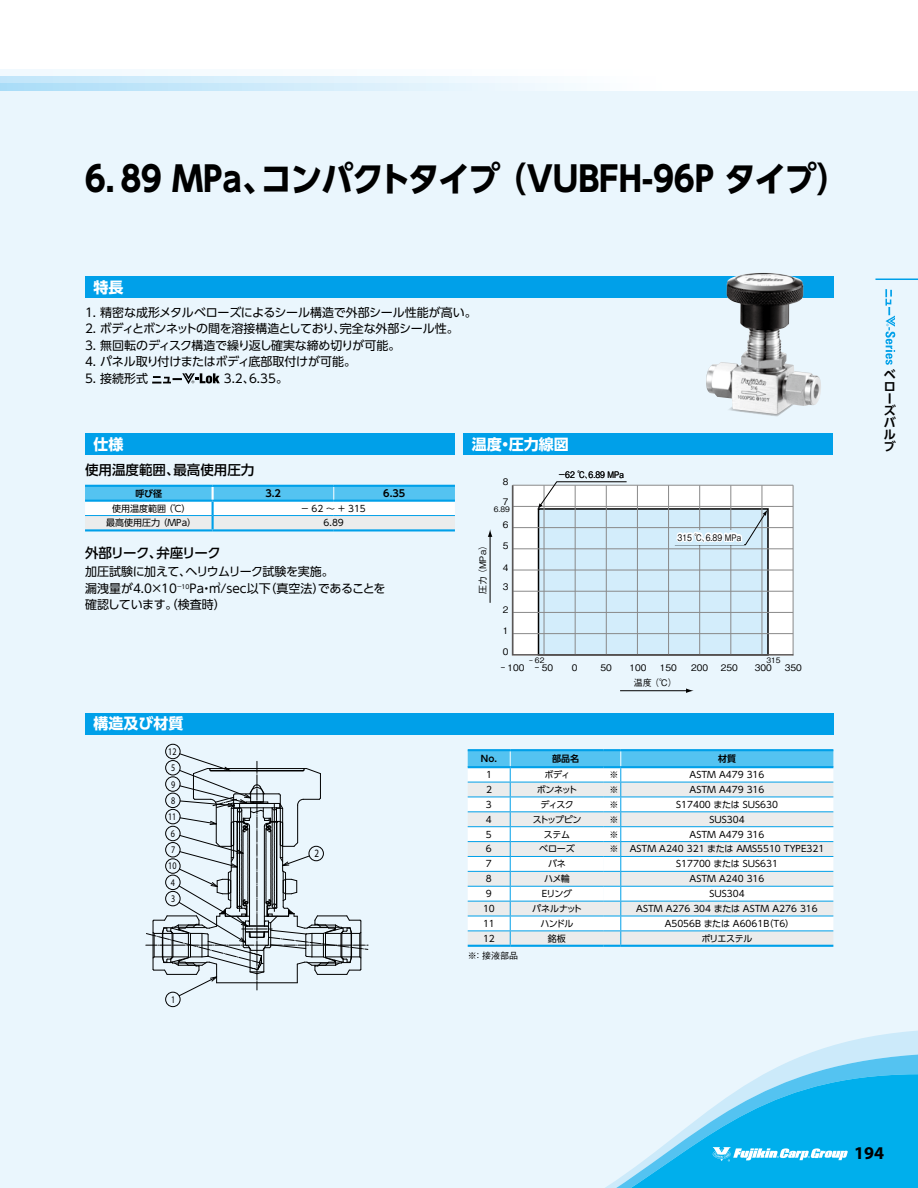
<style>
.page{position:relative;width:918px;height:1188px;background:#fff}
.page>*{position:absolute;margin:0;border:0;box-sizing:border-box;transform-origin:0 0}
.t1{font:700 34.5px "UD Shin Go Pro";letter-spacing:-.025em;color:#000;scale:.92 1}
.t2{font:700 18px "Myriad Pro";color:#000}
.t3{font:700 15px "UD Shin Go Pro";color:#fff}
.t4{font:500 13.5px "UD Shin Go Pro";color:#000}
.t5{font:500 13.5px "UD Shin Go Pro";letter-spacing:-.065em;color:#000}
.t6{font:12px/16.5px "UD Shin Go Pro";letter-spacing:-.015em;color:#000}
.t7{font:700 12px/12px "UD Shin Go Pro De";color:#000}
.t8{font:11.25px "Myriad Pro";color:#000;scale:.8 1}
.t9{font:10.2px/16.4px "Myriad Pro";color:#000;text-align:center;scale:.8 1}
.t10{font:700 9.75px "UD Shin Go Pro De";color:#000}
.t11{font:9px "UD Shin Go Pro";color:#000}
.t12{font:500 9px "Gothic BBB Pr 6";color:#000}
.t13{font:500 9px "Gothic BBB Pr 6";color:#000;scale:.85 1}
.t14{font:700 9px "UD Shin Go Pro De";color:#000}
.t15{font:500 9px "Gothic BBB Pro";color:#000}
.t16{font:500 7.5px "Gothic BBB Pr 6";color:#000}
</style>
<div class="page">
<div style="left:0;top:90px;width:918px;height:1098px;background:#eaf6fd"></div>
<div style="left:0;top:70px;width:918px;height:7px;background:#fbfdff"></div>
<svg style="left:0;top:77px;width:535px;height:6px;background:#dbf0fb"></svg>
<svg style="left:0;top:83px;width:576px;height:7px;background:#d0ebfa"></svg>
<svg style="left:808px;top:1030px;width:110px;height:24px;fill:#cceafa"></svg>
<hr style="left:875px;top:279px;width:43px;height:1px;background:#00a0e9">
<svg style="left:605px;top:1054px;width:313px;height:134px"></svg>
<svg style="left:885px;top:289px;width:10px;height:76px"></svg>
<div style="left:85px;top:276px;width:748px;height:22px;background:#00a0e9"></div>
<svg style="left:152px;top:373px;width:68px;height:11px"></svg>
<div style="left:85px;top:713px;width:748px;height:21px;background:#00a0e9"></div>
<div style="left:85px;top:434px;width:370px;height:21px;background:#00a0e9"></div>
<div style="left:463px;top:434px;width:370px;height:21px;background:#00a0e9"></div>
<svg style="left:468px;top:749px;width:365px;height:198px;background:#d3eaf4"></svg>
<hr style="left:621px;top:945px;width:212px;height:2px;background:#00a0e9">
<svg style="left:760px;top:414px;width:21px;height:3px"></svg>
<img style="left:706px;top:273px;width:115px;height:141px">
<hr style="left:85px;top:529px;width:128px;height:2px;background:#00a0e9">
<hr style="left:213px;top:529px;width:121px;height:2px;background:#00a0e9">
<hr style="left:334px;top:529px;width:121px;height:2px;background:#00a0e9">
<svg style="left:85px;top:487px;width:370px;height:43px;background:#b1dff3"></svg>
<hr style="left:85px;top:515px;width:128px;height:1px;background:#00a0e9">
<hr style="left:85px;top:485px;width:128px;height:2px;background:#00a0e9">
<hr style="left:213px;top:485px;width:121px;height:2px;background:#00a0e9">
<hr style="left:334px;top:485px;width:121px;height:2px;background:#00a0e9">
<div style="left:165px;top:992px;width:16px;height:15px;border:1px solid #000;border-radius:50%"></div>
<div style="left:165px;top:744px;width:16px;height:15px;border:1px solid #000;border-radius:50%"></div>
<svg style="left:145px;top:753px;width:224px;height:244px"></svg>
<hr style="left:490px;top:535px;width:1px;height:68px;background:#000">
<svg style="left:488px;top:529px;width:4px;height:8px"></svg>
<hr style="left:620px;top:690px;width:68px;height:1px;background:#000">
<svg style="left:686px;top:688px;width:8px;height:5px"></svg>
<svg style="left:554px;top:481px;width:73px;height:3px"></svg>
<svg style="left:511px;top:484px;width:283px;height:172px;background:#d4e4ed"></svg>
<hr style="left:668px;top:485px;width:1px;height:169px;background:#898989">
<hr style="left:731px;top:485px;width:1px;height:169px;background:#898989">
<hr style="left:762px;top:485px;width:1px;height:169px;background:#898989">
<svg style="left:672px;top:509px;width:96px;height:41px;background:#cbdee9"></svg>
<h1 class="t1" style="left:79px;top:151px;width:837px">６．８９ MPa、コンパクトタイプ （VUBFH-96P タイプ）</h1>
<p class="t13" style="left:619px;top:161px;width:70px">37 ℃、4.82 MPa</p>
<p class="t12" style="left:490px;top:170px;width:7px">5</p>
<p class="t16" style="left:480px;top:180px;width:18px">4.82</p>
<h3 class="t3" style="left:94px;top:275px;width:31px">特長</h3>
<h3 class="t6" style="left:85px;top:304px;width:393px">1. 精密な成形メタルベローズによるシール構造で外部シール性能が高い。</h3>
<h3 class="t6" style="left:85px;top:320px;width:375px">2. ボディとボンネットの間を溶接構造としており、完全な外部シール性。</h3>
<h3 class="t6" style="left:85px;top:337px;width:317px">3. 無回転のディスク構造で繰り返し確実な締め切りが可能。</h3>
<h3 class="t6" style="left:85px;top:353px;width:272px">4. パネル取り付けまたはボディ底部取付けが可能。</h3>
<h3 class="t6" style="left:85px;top:370px;width:65px">5. 接続形式</h3>
<h3 class="t6" style="left:224px;top:370px;width:66px">3.2、6.35。</h3>
<h3 class="t3" style="left:94px;top:432px;width:31px">仕様</h3>
<h3 class="t3" style="left:472px;top:432px;width:98px">温度・圧力線図</h3>
<h3 class="t4" style="left:85px;top:459px;width:171px">使用温度範囲、最高使用圧力</h3>
<p class="t14" style="left:135px;top:486px;width:28px">呼び径</p>
<p class="t10" style="left:265px;top:485px;width:17px">3.2</p>
<p class="t10" style="left:383px;top:485px;width:24px">6.35</p>
<p class="t11" style="left:112px;top:501px;width:80px">使用温度範囲 （℃）</p>
<p class="t11" style="left:301px;top:501px;width:67px">− 62 ～ + 315</p>
<p class="t11" style="left:106px;top:516px;width:91px">最高使用圧力 （MPa）</p>
<p class="t11" style="left:324px;top:516px;width:22px">6.89</p>
<h3 class="t5" style="left:85px;top:542px;width:137px">外部リーク、弁座リーク</h3>
<h3 class="t6" style="left:85px;top:563px;width:302px">加圧試験に加えて、ヘリウムリーク試験を実施。<br>漏洩量が4.0×10<sup>−10</sup>Pa・㎥/sec以下（真空法）であることを確認しています。（検査時）</h3>
<h3 class="t3" style="left:94px;top:711px;width:91px">構造及び材質</h3>
<p class="t9" style="left:168px;top:743px;width:12px">12</p>
<p class="t9" style="left:168px;top:759px;width:12px">5<br>9<br>8<br>11</p>
<p class="t9" style="left:171px;top:825px;width:7px">6</p>
<p class="t9" style="left:171px;top:841px;width:7px">7</p>
<p class="t9" style="left:168px;top:857px;width:12px">10</p>
<p class="t9" style="left:171px;top:874px;width:7px">4</p>
<p class="t9" style="left:171px;top:890px;width:7px">3</p>
<p class="t9" style="left:171px;top:991px;width:7px">1</p>
<p class="t8" style="left:314px;top:846px;width:7px">2</p>
<p class="t12" style="left:503px;top:475px;width:7px">8</p>
<p class="t12" style="left:503px;top:494px;width:7px">7</p>
<p class="t16" style="left:494px;top:503px;width:18px">6.89</p>
<p class="t12" style="left:475px;top:594px;width:54px;rotate:-90deg">圧力 （MPa）</p>
<p class="t12" style="left:503px;top:517px;width:7px">6</p>
<p class="t12" style="left:503px;top:538px;width:7px">5</p>
<p class="t12" style="left:503px;top:560px;width:7px">4</p>
<p class="t12" style="left:503px;top:580px;width:7px">3</p>
<p class="t12" style="left:503px;top:602px;width:7px">2</p>
<p class="t12" style="left:503px;top:623px;width:7px">1</p>
<p class="t12" style="left:503px;top:644px;width:7px">0</p>
<p class="t13" style="left:558px;top:467px;width:79px">－62 ℃、6.89 MPa</p>
<p class="t13" style="left:678px;top:530px;width:76px">315 ℃、6.89 MPa</p>
<p class="t16" style="left:529px;top:654px;width:17px">- 62</p>
<p class="t16" style="left:767px;top:654px;width:16px">315</p>
<p class="t12" style="left:501px;top:661px;width:54px">- 100 - 50</p>
<p class="t12" style="left:600px;top:661px;width:13px">50</p>
<p class="t12" style="left:630px;top:661px;width:19px">100</p>
<p class="t12" style="left:660px;top:661px;width:19px">150</p>
<p class="t12" style="left:691px;top:661px;width:19px">200</p>
<p class="t12" style="left:721px;top:661px;width:19px">250</p>
<p class="t12" style="left:755px;top:661px;width:19px">300</p>
<p class="t12" style="left:785px;top:661px;width:19px">350</p>
<p class="t12" style="left:634px;top:675px;width:44px">温度 （℃）</p>
<p class="t12" style="left:572px;top:661px;width:7px">0</p>
<p class="t14" style="left:481px;top:751px;width:18px">No.</p>
<p class="t14" style="left:552px;top:751px;width:28px">部品名</p>
<p class="t14" style="left:718px;top:751px;width:19px">材質</p>
<p class="t11" style="left:486px;top:767px;width:7px">1</p>
<p class="t11" style="left:545px;top:767px;width:27px">ボディ</p>
<p class="t11" style="left:610px;top:767px;width:10px">※</p>
<p class="t11" style="left:690px;top:767px;width:76px">ASTM A479 316</p>
<p class="t11" style="left:486px;top:782px;width:7px">2</p>
<p class="t11" style="left:537px;top:782px;width:42px">ボンネット</p>
<p class="t11" style="left:610px;top:782px;width:10px">※</p>
<p class="t11" style="left:690px;top:782px;width:76px">ASTM A479 316</p>
<p class="t11" style="left:486px;top:797px;width:7px">3</p>
<p class="t11" style="left:541px;top:797px;width:35px">ディスク</p>
<p class="t11" style="left:610px;top:797px;width:10px">※</p>
<p class="t11" style="left:676px;top:797px;width:103px">S17400 または SUS630</p>
<p class="t11" style="left:486px;top:812px;width:7px">4</p>
<p class="t11" style="left:533px;top:812px;width:50px">ストップピン</p>
<p class="t11" style="left:610px;top:812px;width:10px">※</p>
<p class="t11" style="left:709px;top:812px;width:37px">SUS304</p>
<p class="t11" style="left:486px;top:827px;width:7px">5</p>
<p class="t11" style="left:544px;top:827px;width:28px">ステム</p>
<p class="t11" style="left:610px;top:827px;width:10px">※</p>
<p class="t11" style="left:690px;top:827px;width:76px">ASTM A479 316</p>
<p class="t11" style="left:486px;top:842px;width:7px">6</p>
<p class="t11" style="left:539px;top:842px;width:37px">ベローズ</p>
<p class="t11" style="left:610px;top:842px;width:216px">※ ASTM A240 321 または AMS5510 TYPE321</p>
<p class="t11" style="left:486px;top:857px;width:7px">7</p>
<p class="t11" style="left:548px;top:857px;width:19px">バネ</p>
<p class="t11" style="left:676px;top:857px;width:103px">S17700 または SUS631</p>
<p class="t11" style="left:486px;top:872px;width:7px">8</p>
<p class="t11" style="left:544px;top:872px;width:27px">ハメ輪</p>
<p class="t11" style="left:690px;top:872px;width:76px">ASTM A240 316</p>
<p class="t11" style="left:486px;top:886px;width:7px">9</p>
<p class="t11" style="left:542px;top:886px;width:32px">Eリング</p>
<p class="t11" style="left:709px;top:886px;width:37px">SUS304</p>
<p class="t11" style="left:483px;top:901px;width:13px">10</p>
<p class="t11" style="left:532px;top:901px;width:51px">パネルナット</p>
<p class="t11" style="left:636px;top:901px;width:183px">ASTM A276 304 または ASTM A276 316</p>
<p class="t11" style="left:483px;top:916px;width:13px">11</p>
<p class="t11" style="left:540px;top:916px;width:35px">ハンドル</p>
<p class="t11" style="left:665px;top:916px;width:131px">A5056B または A6061B（T6）</p>
<p class="t11" style="left:483px;top:931px;width:13px">12</p>
<p class="t11" style="left:548px;top:931px;width:19px">銘板</p>
<p class="t11" style="left:701px;top:931px;width:53px">ポリエステル</p>
<p class="t15" style="left:468px;top:948px;width:52px">※：接液部品</p>
<h3 class="t7" style="left:884px;top:368px;width:14px">ベローズバルブ</h3>
<h2 class="t2" style="left:854px;top:1141px;width:31px">194</h2>
</div>
